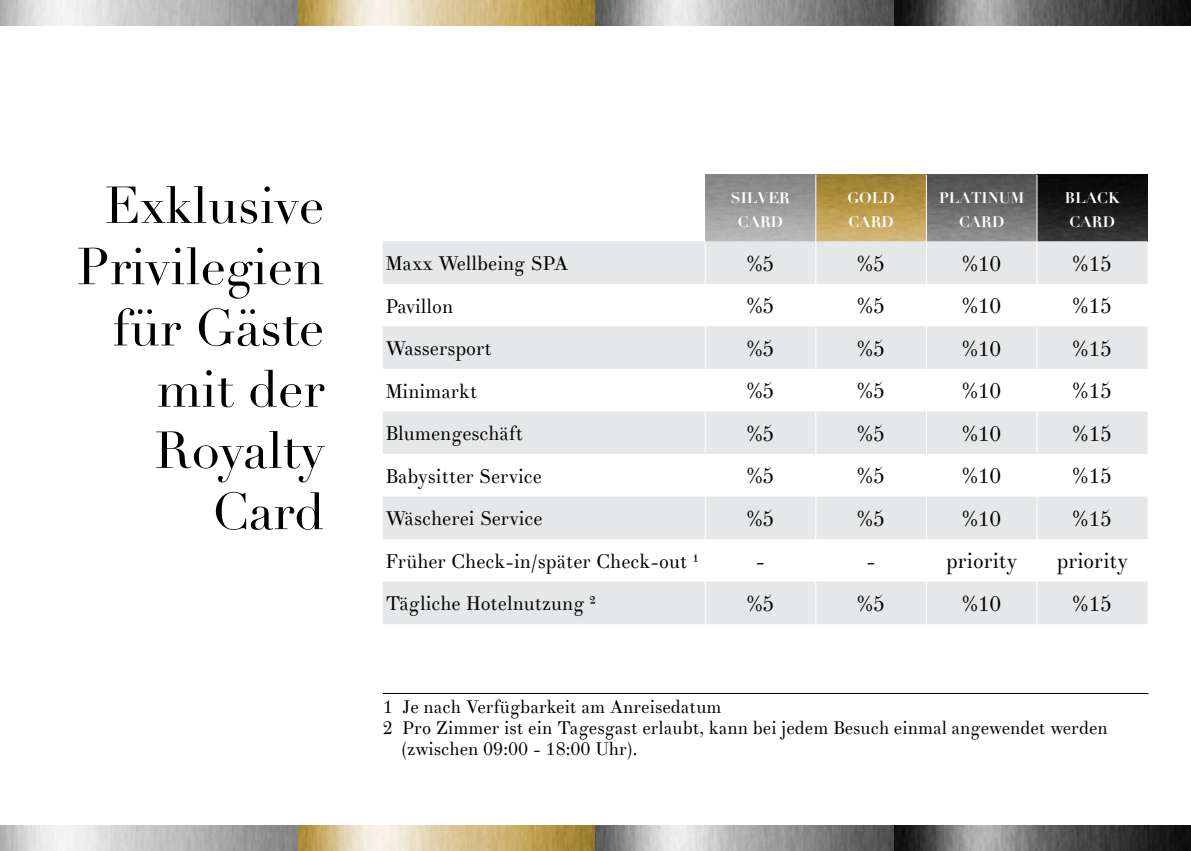
<style>
.page{position:relative;width:1191px;height:851px;background:#fff}
.page>*{position:absolute;margin:0;border:0;box-sizing:border-box;transform-origin:0 0}
.t1{font:51px/61.2px "Didot";color:#000;text-align:right}
.t2{font:21px "Theano Didot";color:#000}
.t3{font:19.5px "Theano Didot";color:#000}
.t4{font:18px "Theano Didot";color:#000}
.t5{font:700 15px/24px "Didot";color:#fff;text-align:center}
</style>
<div class="page">
<img style="left:0;top:0;width:1191px;height:26px">
<img style="left:0;top:825px;width:1191px;height:25px">
<img style="left:705px;top:175px;width:442px;height:66px">
<svg style="left:383px;top:241px;width:764px;height:383px;fill:#e6e7e8"></svg>
<hr style="left:815px;top:175px;width:1px;height:66px;background:#fff">
<hr style="left:926px;top:175px;width:1px;height:66px;background:#fff">
<hr style="left:1036px;top:175px;width:1px;height:66px;background:#fff">
<hr style="left:704px;top:241px;width:1px;height:43px;background:#fff">
<hr style="left:815px;top:241px;width:1px;height:43px;background:#fff">
<hr style="left:926px;top:241px;width:1px;height:43px;background:#fff">
<hr style="left:1036px;top:241px;width:1px;height:43px;background:#fff">
<hr style="left:704px;top:284px;width:1px;height:42px;background:#fff">
<hr style="left:815px;top:284px;width:1px;height:42px;background:#fff">
<hr style="left:926px;top:284px;width:1px;height:42px;background:#fff">
<hr style="left:1036px;top:284px;width:1px;height:42px;background:#fff">
<hr style="left:704px;top:326px;width:1px;height:43px;background:#fff">
<hr style="left:815px;top:326px;width:1px;height:43px;background:#fff">
<hr style="left:926px;top:326px;width:1px;height:43px;background:#fff">
<hr style="left:1036px;top:326px;width:1px;height:43px;background:#fff">
<hr style="left:704px;top:369px;width:1px;height:42px;background:#fff">
<hr style="left:815px;top:369px;width:1px;height:42px;background:#fff">
<hr style="left:926px;top:369px;width:1px;height:42px;background:#fff">
<hr style="left:1036px;top:369px;width:1px;height:42px;background:#fff">
<hr style="left:704px;top:411px;width:1px;height:43px;background:#fff">
<hr style="left:815px;top:411px;width:1px;height:43px;background:#fff">
<hr style="left:926px;top:411px;width:1px;height:43px;background:#fff">
<hr style="left:1036px;top:411px;width:1px;height:43px;background:#fff">
<hr style="left:704px;top:454px;width:1px;height:42px;background:#fff">
<hr style="left:815px;top:454px;width:1px;height:42px;background:#fff">
<hr style="left:926px;top:454px;width:1px;height:42px;background:#fff">
<hr style="left:1036px;top:454px;width:1px;height:42px;background:#fff">
<hr style="left:704px;top:496px;width:1px;height:43px;background:#fff">
<hr style="left:815px;top:496px;width:1px;height:43px;background:#fff">
<hr style="left:926px;top:496px;width:1px;height:43px;background:#fff">
<hr style="left:1036px;top:496px;width:1px;height:43px;background:#fff">
<hr style="left:704px;top:539px;width:1px;height:42px;background:#fff">
<hr style="left:815px;top:539px;width:1px;height:42px;background:#fff">
<hr style="left:926px;top:539px;width:1px;height:42px;background:#fff">
<hr style="left:1036px;top:539px;width:1px;height:42px;background:#fff">
<hr style="left:704px;top:581px;width:1px;height:43px;background:#fff">
<hr style="left:815px;top:581px;width:1px;height:43px;background:#fff">
<hr style="left:926px;top:581px;width:1px;height:43px;background:#fff">
<hr style="left:1036px;top:581px;width:1px;height:43px;background:#fff">
<hr style="left:383px;top:692px;width:765px;height:1px;background:#000">
<h1 class="t1" style="left:77px;top:176px;width:249px">Exklusive<br>Privilegien für Gäste mit der<br>Royalty<br>Card</h1>
<p class="t5" style="left:731px;top:186px;width:61px">SILVER<br>CARD</p>
<p class="t5" style="left:847px;top:186px;width:49px;text-align:left">GOLD<br>CARD</p>
<p class="t5" style="left:939px;top:186px;width:87px">PLATINUM<br>CARD</p>
<p class="t5" style="left:1064px;top:186px;width:56px">BLACK<br>CARD</p>
<p class="t3" style="left:385px;top:251px;width:184px">Maxx Wellbeing SPA</p>
<p class="t2" style="left:746px;top:250px;width:29px">%5</p>
<p class="t2" style="left:857px;top:250px;width:29px">%5</p>
<p class="t2" style="left:962px;top:250px;width:41px">%10</p>
<p class="t2" style="left:1072px;top:250px;width:41px">%15</p>
<p class="t3" style="left:385px;top:294px;width:69px">Pavillon</p>
<p class="t2" style="left:746px;top:293px;width:29px">%5</p>
<p class="t2" style="left:857px;top:293px;width:29px">%5</p>
<p class="t2" style="left:962px;top:293px;width:41px">%10</p>
<p class="t2" style="left:1072px;top:293px;width:41px">%15</p>
<p class="t3" style="left:385px;top:336px;width:108px">Wassersport</p>
<p class="t2" style="left:746px;top:335px;width:29px">%5</p>
<p class="t2" style="left:857px;top:335px;width:29px">%5</p>
<p class="t2" style="left:962px;top:335px;width:41px">%10</p>
<p class="t2" style="left:1072px;top:335px;width:41px">%15</p>
<p class="t3" style="left:385px;top:379px;width:94px">Minimarkt</p>
<p class="t2" style="left:746px;top:378px;width:29px">%5</p>
<p class="t2" style="left:857px;top:378px;width:29px">%5</p>
<p class="t2" style="left:962px;top:378px;width:41px">%10</p>
<p class="t2" style="left:1072px;top:378px;width:41px">%15</p>
<p class="t3" style="left:385px;top:421px;width:139px">Blumengeschäft</p>
<p class="t2" style="left:746px;top:420px;width:29px">%5</p>
<p class="t2" style="left:857px;top:420px;width:29px">%5</p>
<p class="t2" style="left:962px;top:420px;width:41px">%10</p>
<p class="t2" style="left:1072px;top:420px;width:41px">%15</p>
<p class="t3" style="left:385px;top:464px;width:158px">Babysitter Service</p>
<p class="t2" style="left:746px;top:463px;width:29px">%5</p>
<p class="t2" style="left:857px;top:463px;width:29px">%5</p>
<p class="t2" style="left:962px;top:463px;width:41px">%10</p>
<p class="t2" style="left:1072px;top:463px;width:41px">%15</p>
<p class="t3" style="left:385px;top:506px;width:159px">Wäscherei Service</p>
<p class="t2" style="left:746px;top:505px;width:29px">%5</p>
<p class="t2" style="left:857px;top:505px;width:29px">%5</p>
<p class="t2" style="left:962px;top:505px;width:41px">%10</p>
<p class="t2" style="left:1072px;top:505px;width:41px">%15</p>
<p class="t3" style="left:385px;top:549px;width:315px">Früher Check-in/später Check-out ¹</p>
<p class="t2" style="left:756px;top:548px;width:11px">-</p>
<p class="t2" style="left:866px;top:548px;width:11px">-</p>
<p class="t2" style="left:946px;top:548px;width:73px">priority</p>
<p class="t2" style="left:1056px;top:548px;width:73px">priority</p>
<p class="t3" style="left:385px;top:591px;width:212px">Tägliche Hotelnutzung ²</p>
<p class="t2" style="left:746px;top:590px;width:29px">%5</p>
<p class="t2" style="left:857px;top:590px;width:29px">%5</p>
<p class="t2" style="left:962px;top:590px;width:41px">%10</p>
<p class="t2" style="left:1072px;top:590px;width:41px">%15</p>
<p class="t4" style="left:383px;top:695px;width:340px">1 Je nach Verfügbarkeit am Anreisedatum</p>
<p class="t4" style="left:383px;top:716px;width:726px">2 Pro Zimmer ist ein Tagesgast erlaubt, kann bei jedem Besuch einmal angewendet werden</p>
<p class="t4" style="left:401px;top:737px;width:237px">(zwischen 09:00 - 18:00 Uhr).</p>
</div>
